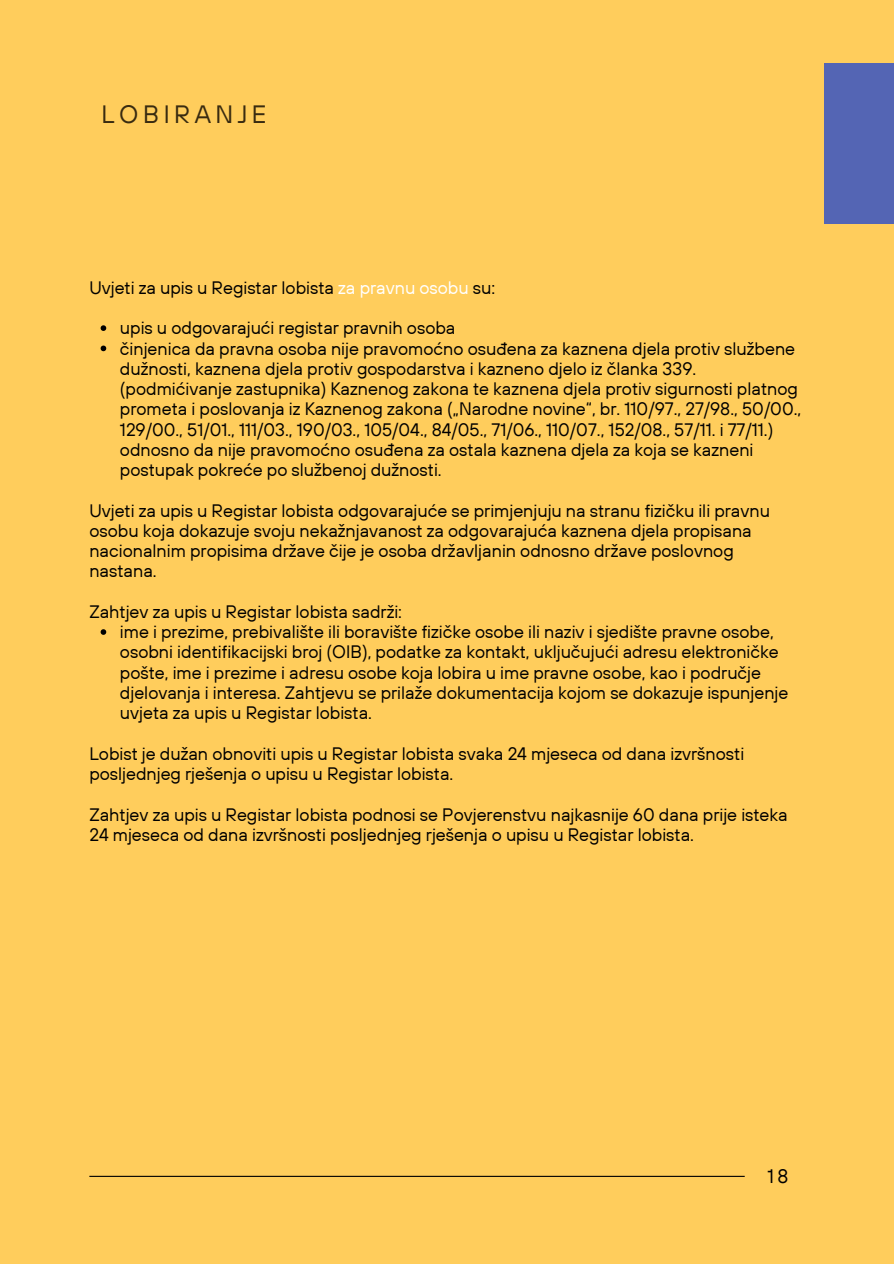
<style>
.page{position:relative;width:894px;height:1264px;background:#fff}
.page>*{position:absolute;margin:0;border:0;box-sizing:border-box;transform-origin:0 0}
.t1{font:25.05px "TT Hoves";letter-spacing:.18em;color:#392b10}
.t2{font:19.5px "TT Hoves";color:#000}
.t3{font:18px/20.2px "TT Hoves";color:#000}
.s1{color:#fff}
</style>
<div class="page">
<div style="left:0;top:0;width:893px;height:1263px;background:#ffcd5c"></div>
<hr style="left:89px;top:1175px;width:655px;height:1px;background:#000">
<div style="left:824px;top:63px;width:69px;height:161px;background:#5465b4"></div>
<svg style="left:101px;top:325px;width:5px;height:6px"></svg>
<svg style="left:101px;top:345px;width:5px;height:6px"></svg>
<svg style="left:101px;top:629px;width:5px;height:6px"></svg>
<h1 class="t1" style="left:101px;top:97px;width:166px">LOBIRANJE</h1>
<p class="t3" style="left:89px;top:277px;width:407px">Uvjeti za upis u Registar lobista <span class="s1">za pravnu osobu</span> su:</p>
<p class="t3" style="left:120px;top:317px;width:682px">upis u odgovarajući registar pravnih osoba<br>činjenica da pravna osoba nije pravomoćno osuđena za kaznena djela protiv službene dužnosti, kaznena djela protiv gospodarstva i kazneno djelo iz članka 339. (podmićivanje zastupnika) Kaznenog zakona te kaznena djela protiv sigurnosti platnog prometa i poslovanja iz Kaznenog zakona („Narodne novine“, br. 110/97., 27/98., 50/00., 129/00., 51/01., 111/03., 190/03., 105/04., 84/05., 71/06., 110/07., 152/08., 57/11. i 77/11.) odnosno da nije pravomoćno osuđena za ostala kaznena djela za koja se kazneni postupak pokreće po službenoj dužnosti.</p>
<p class="t3" style="left:89px;top:500px;width:682px">Uvjeti za upis u Registar lobista odgovarajuće se primjenjuju na stranu fizičku ili pravnu osobu koja dokazuje svoju nekažnjavanost za odgovarajuća kaznena djela propisana nacionalnim propisima države čije je osoba državljanin odnosno države poslovnog nastana.</p>
<p class="t3" style="left:120px;top:601px;width:669px;text-indent:-31px">Zahtjev za upis u Registar lobista sadrži:<br>ime i prezime, prebivalište ili boravište fizičke osobe ili naziv i sjedište pravne osobe, osobni identifikacijski broj (OIB), podatke za kontakt, uključujući adresu elektroničke pošte, ime i prezime i adresu osobe koja lobira u ime pravne osobe, kao i područje djelovanja i interesa. Zahtjevu se prilaže dokumentacija kojom se dokazuje ispunjenje uvjeta za upis u Registar lobista.</p>
<p class="t3" style="left:89px;top:743px;width:656px">Lobist je dužan obnoviti upis u Registar lobista svaka 24 mjeseca od dana izvršnosti posljednjeg rješenja o upisu u Registar lobista.</p>
<p class="t3" style="left:89px;top:803px;width:699px">Zahtjev za upis u Registar lobista podnosi se Povjerenstvu najkasnije 60 dana prije isteka<br>24 mjeseca od dana izvršnosti posljednjeg rješenja o upisu u Registar lobista.</p>
<h1 class="t2" style="left:767px;top:1163px;width:22px">18</h1>
</div>
